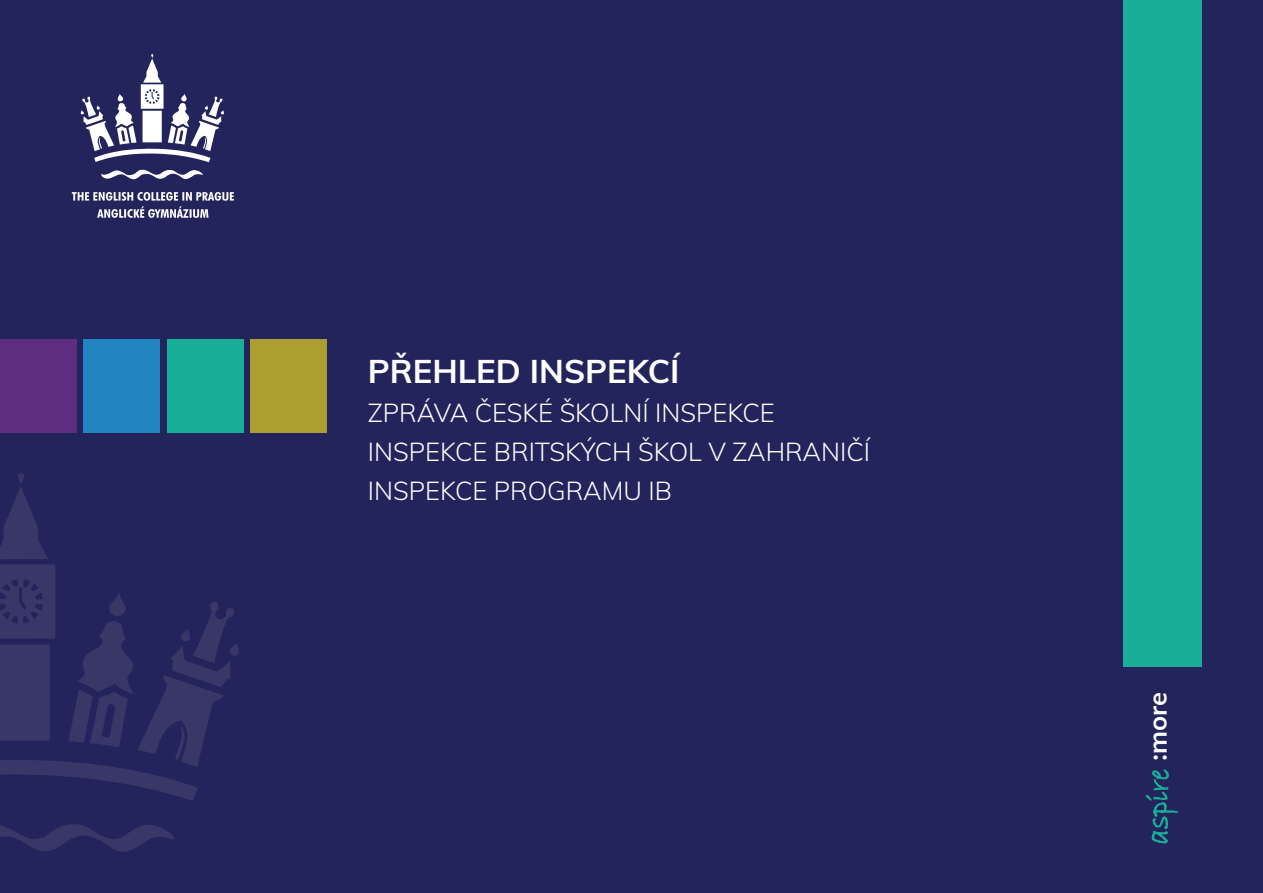
<style>
.page{position:relative;width:1263px;height:893px;background:#24245c}
.page>*{position:absolute;margin:0;border:0;box-sizing:border-box;transform-origin:0 0}
.t1{font:700 32.85px "Muli";color:#fff}
.t2{font:31.2px "Bradley Hand ITC";color:#18ae98}
.t3{font:300 25.5px/39px "Muli";color:#fff}
.s1{font-family:"Gotham Rounded";font-weight:700;font-size:24.15px;color:#fff}
.s2{font-family:"Muli";font-weight:700;font-size:25.65px;color:#fff}
</style>
<div class="page">
<svg style="left:0;top:473px;width:242px;height:379px;background:#2a295f"></svg>
<svg style="left:72px;top:54px;width:162px;height:164px"></svg>
<div style="left:0;top:339px;width:77px;height:93px;background:#5d2d81"></div>
<div style="left:83px;top:339px;width:77px;height:93px;background:#2185c2"></div>
<div style="left:167px;top:339px;width:76px;height:93px;background:#18ae98"></div>
<div style="left:250px;top:339px;width:77px;height:93px;background:#ad9e32"></div>
<div style="left:1123px;top:0;width:78px;height:667px;background:#18ae98"></div>
<p class="t1" style="left:368px;top:347px;width:313px">PŘEHLED INSPEKCÍ</p>
<p class="t3" style="left:368px;top:392px;width:504px">ZPRÁVA ČESKÉ ŠKOLNÍ INSPEKCE<br>INSPEKCE BRITSKÝCH ŠKOL V ZAHRANIČÍ<br>INSPEKCE PROGRAMU IB</p>
<p class="t2" style="left:1138px;top:844px;width:154px;rotate:-90deg">aspire <span class="s1">:</span><span class="s2">more</span></p>
</div>
